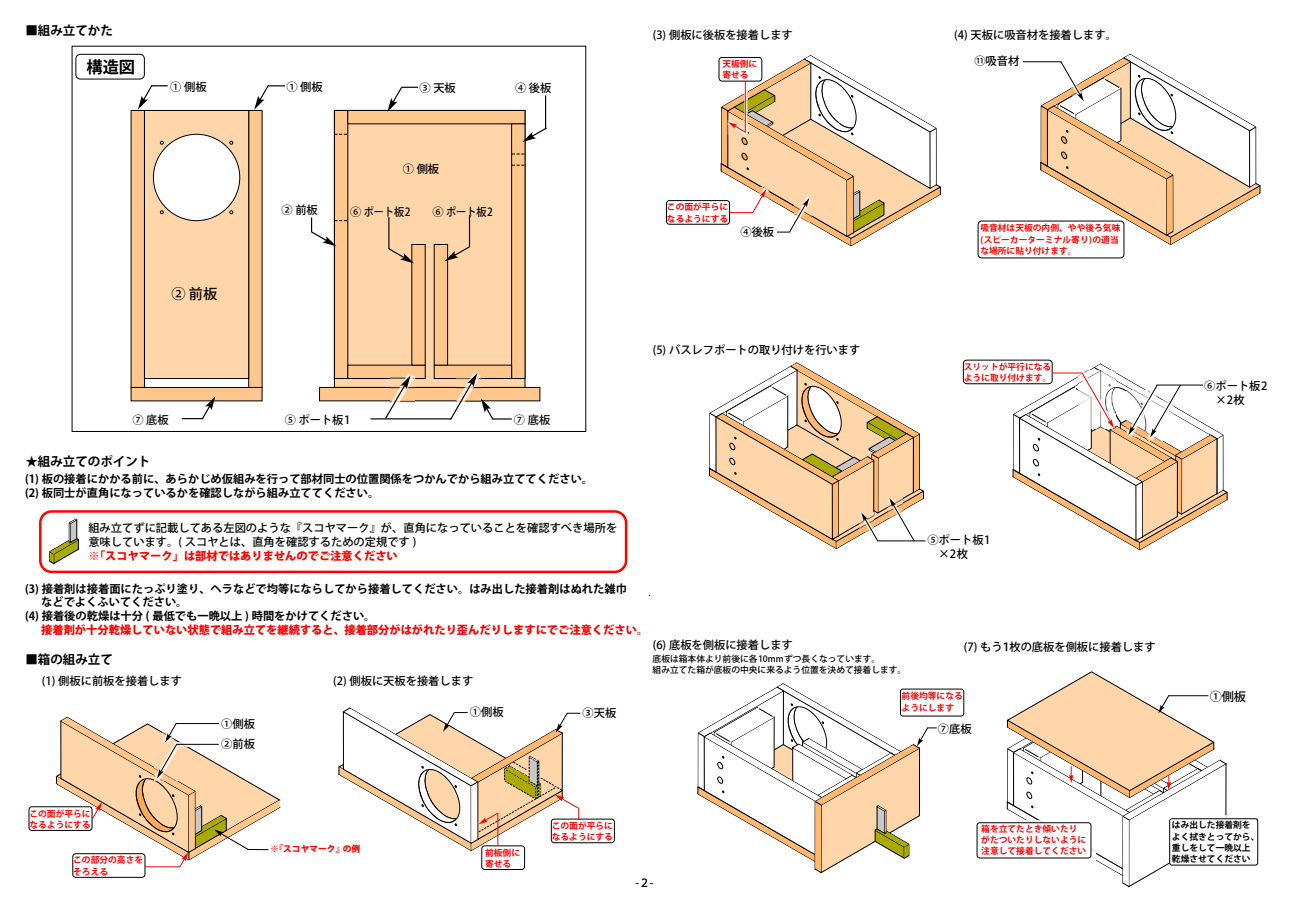
<style>
.page{position:relative;width:1290px;height:911px;background:#fff}
.page>*{position:absolute;margin:0;border:0;box-sizing:border-box;transform-origin:0 0}
.t1{font:700 16.25px "Koz Go Pro";color:#000}
.t2{font:500 14.12px "Koz Go Pro";color:#000}
.t3{font:700 12.5px "Koz Go Pro";color:#000}
.t4{font:500 12.12px "Koz Go Pro";color:#000}
.t5{font:500 11.25px/13.8px "Koz Go Pro";color:#000}
.t6{font:700 11.25px/13.8px "Koz Go Pro";color:#000}
.t7{font:500 11.25px "Koz Go Pro";color:#000;scale:.94 1}
.t8{font:700 8.75px/11.2px "Koz Go Pro";color:#f00}
.t9{font:500 8.75px/11.2px "Koz Go Pro";color:#000}
.t10{font:700 8.75px/11.2px "Koz Go Pro";color:#000}
.t11{font:800 8.75px "Koz Go Pro";color:#fe0000}
.s1{font-weight:800;color:#f00}
</style>
<div class="page">
<div style="left:75px;top:54px;width:70px;height:25px;border:1px solid #000;border-radius:4px"></div>
<div style="left:131px;top:110px;width:14px;height:278px;background:#ffc78e"></div>
<div style="left:248px;top:110px;width:14px;height:278px;background:#ffc78e;border:1px solid #000"></div>
<div style="left:131px;top:387px;width:131px;height:14px;background:#ffc78e;border:1px solid #000"></div>
<div style="left:334px;top:110px;width:191px;height:278px;background:#ffd5aa"></div>
<div style="left:334px;top:110px;width:14px;height:269px;background:#ffc78e;border:1px solid #000"></div>
<svg style="left:334px;top:134px;width:13px;height:1px"></svg>
<div style="left:347px;top:110px;width:178px;height:14px;background:#ffc78e;border:1px solid #000"></div>
<div style="left:511px;top:123px;width:14px;height:256px;background:#ffc78e;border:1px solid #000"></div>
<div style="left:347px;top:365px;width:79px;height:14px;background:#ffc78e;border:1px solid #000"></div>
<div style="left:434px;top:365px;width:78px;height:14px;background:#ffc78e;border:1px solid #000"></div>
<div style="left:411px;top:244px;width:15px;height:121px;background:#ffc78e"></div>
<div style="left:434px;top:244px;width:14px;height:121px;background:#ffc78e;border:1px solid #000"></div>
<div style="left:319px;top:387px;width:221px;height:14px;background:#ffc78e;border:1px solid #000"></div>
<svg style="left:138px;top:85px;width:147px;height:293px"></svg>
<svg style="left:311px;top:217px;width:36px;height:29px"></svg>
<svg style="left:387px;top:86px;width:31px;height:26px"></svg>
<hr style="left:545px;top:95px;width:1px;height:34px;background:#000">
<svg style="left:522px;top:126px;width:25px;height:16px"></svg>
<hr style="left:370px;top:418px;width:81px;height:1px;background:#000">
<img style="left:407px;top:374px;width:7px;height:29px">
<svg style="left:384px;top:375px;width:26px;height:45px"></svg>
<svg style="left:388px;top:247px;width:26px;height:16px"></svg>
<hr style="left:388px;top:217px;width:1px;height:32px;background:#000">
<svg style="left:445px;top:245px;width:26px;height:16px"></svg>
<hr style="left:469px;top:215px;width:1px;height:31px;background:#000">
<svg style="left:182px;top:397px;width:33px;height:23px"></svg>
<svg style="left:449px;top:373px;width:63px;height:47px"></svg>
<svg style="left:49px;top:518px;width:30px;height:46px"></svg>
<div style="left:39px;top:510px;width:588px;height:63px;border:2px solid #f00;border-radius:11px"></div>
<svg style="left:338px;top:707px;width:242px;height:144px"></svg>
<div style="left:481px;top:845px;width:44px;height:24px;border:1px solid #000;border-radius:3px"></div>
<hr style="left:497px;top:813px;width:1px;height:32px;background:#f00">
<div style="left:72px;top:853px;width:73px;height:24px;border:1px solid #000;border-radius:3px"></div>
<div style="left:29px;top:806px;width:63px;height:24px;border:1px solid #000;border-radius:3px"></div>
<svg style="left:56px;top:716px;width:225px;height:152px"></svg>
<div style="left:551px;top:819px;width:64px;height:24px;border:1px solid #000;border-radius:3px"></div>
<hr style="left:1023px;top:61px;width:38px;height:1px;background:#000">
<svg style="left:1040px;top:54px;width:221px;height:191px"></svg>
<svg style="left:720px;top:55px;width:221px;height:191px"></svg>
<div style="left:666px;top:200px;width:64px;height:24px;border:1px solid #000;border-radius:3px"></div>
<div style="left:719px;top:57px;width:43px;height:24px;border:1px solid #000;border-radius:3px"></div>
<div style="left:978px;top:221px;width:146px;height:37px;border:1px solid #000;border-radius:4px"></div>
<svg style="left:963px;top:359px;width:265px;height:191px"></svg>
<hr style="left:877px;top:540px;width:48px;height:1px;background:#000">
<svg style="left:709px;top:362px;width:215px;height:187px"></svg>
<svg style="left:697px;top:683px;width:240px;height:190px"></svg>
<div style="left:900px;top:689px;width:64px;height:27px;border:1px solid #000;border-radius:3px"></div>
<svg style="left:1007px;top:671px;width:219px;height:216px"></svg>
<img style="left:1024px;top:820px;width:71px;height:40px">
<div style="left:977px;top:822px;width:114px;height:36px;background:#fff;border-radius:3px"></div>
<div style="left:977px;top:822px;width:114px;height:36px;border:1px solid #000;border-radius:3px"></div>
<img style="left:1176px;top:815px;width:52px;height:3px">
<div style="left:1169px;top:818px;width:89px;height:47px;background:#fff;border-radius:2px"></div>
<div style="left:1169px;top:818px;width:89px;height:47px;border:1px solid #000;border-radius:2px"></div>
<p class="t3" style="left:25px;top:23px;width:89px">■組み立てかた</p>
<p class="t1" style="left:86px;top:56px;width:50px">構造図</p>
<p class="t5" style="left:170px;top:80px;width:38px">① 側板</p>
<p class="t5" style="left:286px;top:80px;width:38px">① 側板</p>
<p class="t5" style="left:420px;top:81px;width:38px">③ 天板</p>
<p class="t5" style="left:515px;top:82px;width:38px">④ 後板</p>
<p class="t5" style="left:653px;top:28px;width:142px">(3) 側板に後板を接着します</p>
<p class="t5" style="left:954px;top:28px;width:164px">(4) 天板に吸音材を接着します。</p>
<p class="t8" style="left:722px;top:59px;width:36px">天板側に寄せる</p>
<p class="t5" style="left:974px;top:55px;width:46px">⑪吸音材</p>
<p class="t2" style="left:172px;top:285px;width:47px">② 前板</p>
<p class="t5" style="left:282px;top:203px;width:38px">② 前板</p>
<p class="t5" style="left:403px;top:162px;width:38px">① 側板</p>
<p class="t5" style="left:350px;top:206px;width:62px">⑥ ポート板2</p>
<p class="t5" style="left:433px;top:206px;width:62px">⑥ ポート板2</p>
<p class="t8" style="left:667px;top:202px;width:63px">この面が平らになるようにする</p>
<p class="t5" style="left:740px;top:226px;width:35px">④後板</p>
<p class="t8" style="left:980px;top:223px;width:141px">吸音材は天板の内側、やや後ろ気味(スピーカーターミナル寄り)の適当な場所に貼り付けます。</p>
<p class="t5" style="left:132px;top:414px;width:38px">⑦ 底板</p>
<p class="t5" style="left:285px;top:414px;width:67px">⑤ ポート板1</p>
<p class="t5" style="left:514px;top:414px;width:38px">⑦ 底板</p>
<p class="t3" style="left:25px;top:453px;width:126px">★組み立てのポイント</p>
<p class="t6" style="left:25px;top:473px;width:569px">(1) 板の接着にかかる前に、あらかじめ仮組みを行って部材同士の位置関係をつかんでから組み立ててください。(2) 板同士が直角になっているかを確認しながら組み立ててください。</p>
<p class="t5" style="left:88px;top:522px;width:530px">組み立てずに記載してある左図のような『スコヤマーク』が、直角になっていることを確認すべき場所を意味しています。( スコヤとは、直角を確認するための定規です )<br><span class="s1">※「スコヤマーク」は部材ではありませんのでご注意ください</span></p>
<p class="t6" style="left:25px;top:582px;width:625px">(3) 接着剤は接着面にたっぷり塗り、ヘラなどで均等にならしてから接着してください。はみ出した接着剤はぬれた雑巾<br>　 などでよくふいてください。<br>(4) 接着後の乾燥は十分 ( 最低でも一晩以上 ) 時間をかけてください。<br>　 <span class="s1">接着剤が十分乾燥していない状態で組み立てを継続すると、接着部分がはがれたり歪んだりしますにでご注意ください。</span></p>
<p class="t3" style="left:25px;top:651px;width:89px">■箱の組み立て</p>
<p class="t5" style="left:42px;top:674px;width:142px">(1) 側板に前板を接着します</p>
<p class="t5" style="left:221px;top:714px;width:35px;line-height:19.9px">①側板<br>②前板</p>
<p class="t5" style="left:333px;top:674px;width:142px">(2) 側板に天板を接着します</p>
<p class="t5" style="left:470px;top:705px;width:35px">①側板</p>
<p class="t5" style="left:582px;top:706px;width:35px">③天板</p>
<p class="t5" style="left:653px;top:344px;width:209px">(5) バスレフポートの取り付けを行います</p>
<p class="t8" style="left:964px;top:361px;width:89px">スリットが平行になるように取り付けます。</p>
<p class="t5" style="left:1204px;top:379px;width:65px">⑥ポート板2　×2枚</p>
<p class="t5" style="left:927px;top:533px;width:65px">⑤ポート板1　×2枚</p>
<p class="t5" style="left:653px;top:638px;width:142px">(6) 底板を側板に接着します</p>
<p class="t5" style="left:964px;top:640px;width:193px">(7) もう１枚の底板を側板に接着します</p>
<p class="t9" style="left:652px;top:653px;width:255px">底板は箱本体より前後に各10mmずつ長くなっています。<br>組み立てた箱が底板の中央に来るよう位置を決めて接着します。</p>
<p class="t8" style="left:901px;top:691px;width:63px">前後均等になるようにします</p>
<p class="t4" style="left:1209px;top:689px;width:38px">①側板</p>
<p class="t5" style="left:938px;top:723px;width:35px">⑦底板</p>
<p class="t8" style="left:29px;top:808px;width:63px">この面が平らになるようにする</p>
<p class="t8" style="left:73px;top:855px;width:71px">この部分の高さをそろえる</p>
<p class="t11" style="left:270px;top:843px;width:92px">※『スコヤマーク』の例</p>
<p class="t8" style="left:485px;top:847px;width:36px">前板側に寄せる</p>
<p class="t8" style="left:552px;top:820px;width:63px">この面が平らになるようにする</p>
<p class="t8" style="left:981px;top:823px;width:106px">箱を立てたとき傾いたりがたついたりしないように注意して接着してください</p>
<p class="t10" style="left:1172px;top:820px;width:89px">はみ出した接着剤をよく拭きとってから、重しをして一晩以上乾燥させてください</p>
<p class="t7" style="left:635px;top:875px;width:20px">-２-</p>
</div>
